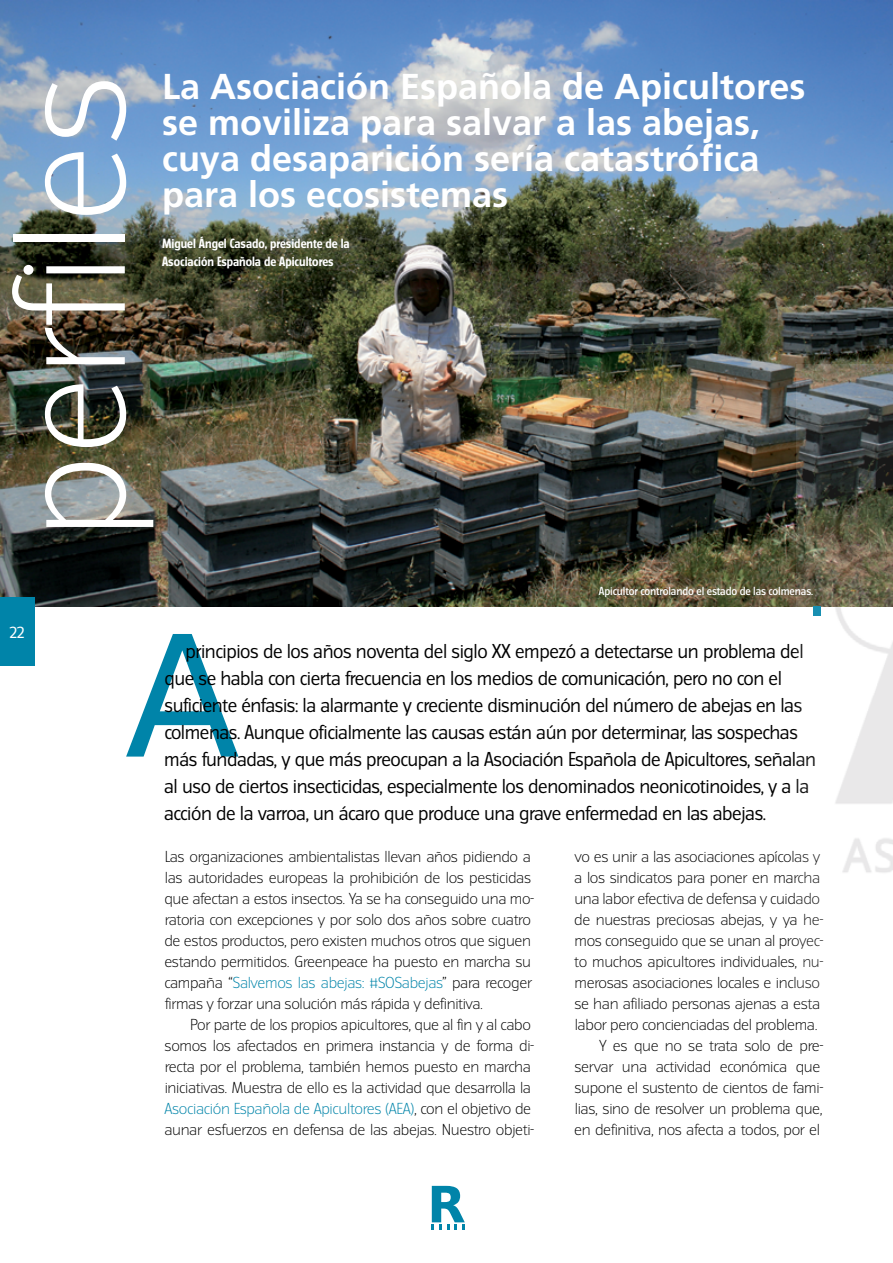
<style>
.page{position:relative;width:893px;height:1263px;background:#fff}
.page>*{position:absolute;margin:0;border:0;box-sizing:border-box;transform-origin:0 0}
.t1{font:168.15px "DejaVu Sans";color:#0084a9}
.t2{font:300 142.65px "Turmino";letter-spacing:-.01em;color:#fff}
.t3{font:700 50.1px "DejaVu Sans";color:#0084a9}
.t4{font:700 36px/36px "Frutiger LT Std";color:#fff}
.t5{font:18px/27px "Turmino";letter-spacing:-.025em;color:#000}
.t6{font:16.5px "Turmino LF";color:#fff}
.t7{font:300 14.25px/21px "Turmino";letter-spacing:-.025em;color:#000}
.t8{font:700 12px/18px "Turmino";color:#fff}
.t9{font:500 10.5px "Turmino";letter-spacing:-.01em;color:#fff}
.s1{color:#0084a9}
</style>
<div class="page">
<img style="left:0;top:0;width:893px;height:607px">
<div style="left:0;top:597px;width:34px;height:68px;background:#0084a9"></div>
<svg style="left:432px;top:1224px;width:17px;height:5px"></svg>
<img style="left:796px;top:364px;width:97px;height:509px">
<h2 class="t2" style="left:-8px;top:540px;width:468px;rotate:-90deg">perfiles</h2>
<h3 class="t4" style="left:162px;top:69px;width:645px">La Asociación Española de Apicultores se moviliza para salvar a las abejas, cuya desaparición sería catastrófica para los ecosistemas</h3>
<p class="t8" style="left:162px;top:235px;width:189px">Miguel Ángel Casado, presidente de la<br>Asociación Española de Apicultores</p>
<p class="t9" style="left:599px;top:585px;width:216px">Apicultor controlando el estado de las colmenas.</p>
<p class="t6" style="left:9px;top:622px;width:17px">22</p>
<h1 class="t1" style="left:125px;top:560px;width:117px">A</h1>
<p class="t5" style="left:164px;top:638px;width:653px;text-indent:21px">principios de los años noventa del siglo XX empezó a detectarse un problema del que se habla con cierta frecuencia en los medios de comunicación, pero no con el suficiente énfasis: la alarmante y creciente disminución del número de abejas en las colmenas. Aunque oficialmente las causas están aún por determinar, las sospechas más fundadas, y que más preocupan a la Asociación Española de Apicultores, señalan al uso de ciertos insecticidas, especialmente los denominados neonicotinoides, y a la acción de la varroa, un ácaro que produce una grave enfermedad en las abejas.</p>
<p class="t7" style="left:164px;top:846px;width:372px">Las organizaciones ambientalistas llevan años pidiendo a las autoridades europeas la prohibición de los pesticidas que afectan a estos insectos. Ya se ha conseguido una mo&shy;ratoria con excepciones y por solo dos años sobre cuatro de estos productos, pero existen muchos otros que siguen estando permitidos. Greenpeace ha puesto en marcha su campaña “<span class="s1">Salvemos las abejas: #SOSabejas</span>” para recoger firmas y forzar una solución más rápida y definitiva.</p>
<p class="t7" style="left:164px;top:1014px;width:371px;text-indent:26px">Por parte de los propios apicultores, que al fin y al cabo somos los afectados en primera instancia y de forma di&shy;recta por el problema, también hemos puesto en marcha iniciativas. Muestra de ello es la actividad que desarrolla la <span class="s1">Asociación Española de Apicultores (AEA)</span>, con el objetivo de aunar esfuerzos en defensa de las abejas. Nuestro objeti-</p>
<h3 class="t3" style="left:427px;top:1163px;width:40px">R</h3>
<p class="t7" style="left:574px;top:846px;width:247px">vo es unir a las asociaciones apícolas y</p>
<p class="t7" style="left:574px;top:867px;width:247px">a los sindicatos para poner en marcha</p>
<p class="t7" style="left:574px;top:888px;width:247px">una labor efectiva de defensa y cuidado</p>
<p class="t7" style="left:574px;top:909px;width:251px">de nuestras preciosas abejas, y ya he-</p>
<p class="t7" style="left:575px;top:930px;width:250px">mos conseguido que se unan al proyec-</p>
<p class="t7" style="left:574px;top:951px;width:251px">to muchos apicultores individuales, nu-</p>
<p class="t7" style="left:575px;top:972px;width:247px">merosas asociaciones locales e incluso</p>
<p class="t7" style="left:574px;top:993px;width:247px">se han afiliado personas ajenas a esta</p>
<p class="t7" style="left:575px;top:1014px;width:244px">labor pero concienciadas del problema.</p>
<p class="t7" style="left:599px;top:1035px;width:226px">Y es que no se trata solo de pre-</p>
<p class="t7" style="left:574px;top:1056px;width:247px">servar una actividad económica que</p>
<p class="t7" style="left:574px;top:1077px;width:251px">supone el sustento de cientos de fami-</p>
<p class="t7" style="left:575px;top:1098px;width:249px">lias, sino de resolver un problema que,</p>
<p class="t7" style="left:574px;top:1119px;width:247px">en definitiva, nos afecta a todos, por el</p>
</div>
